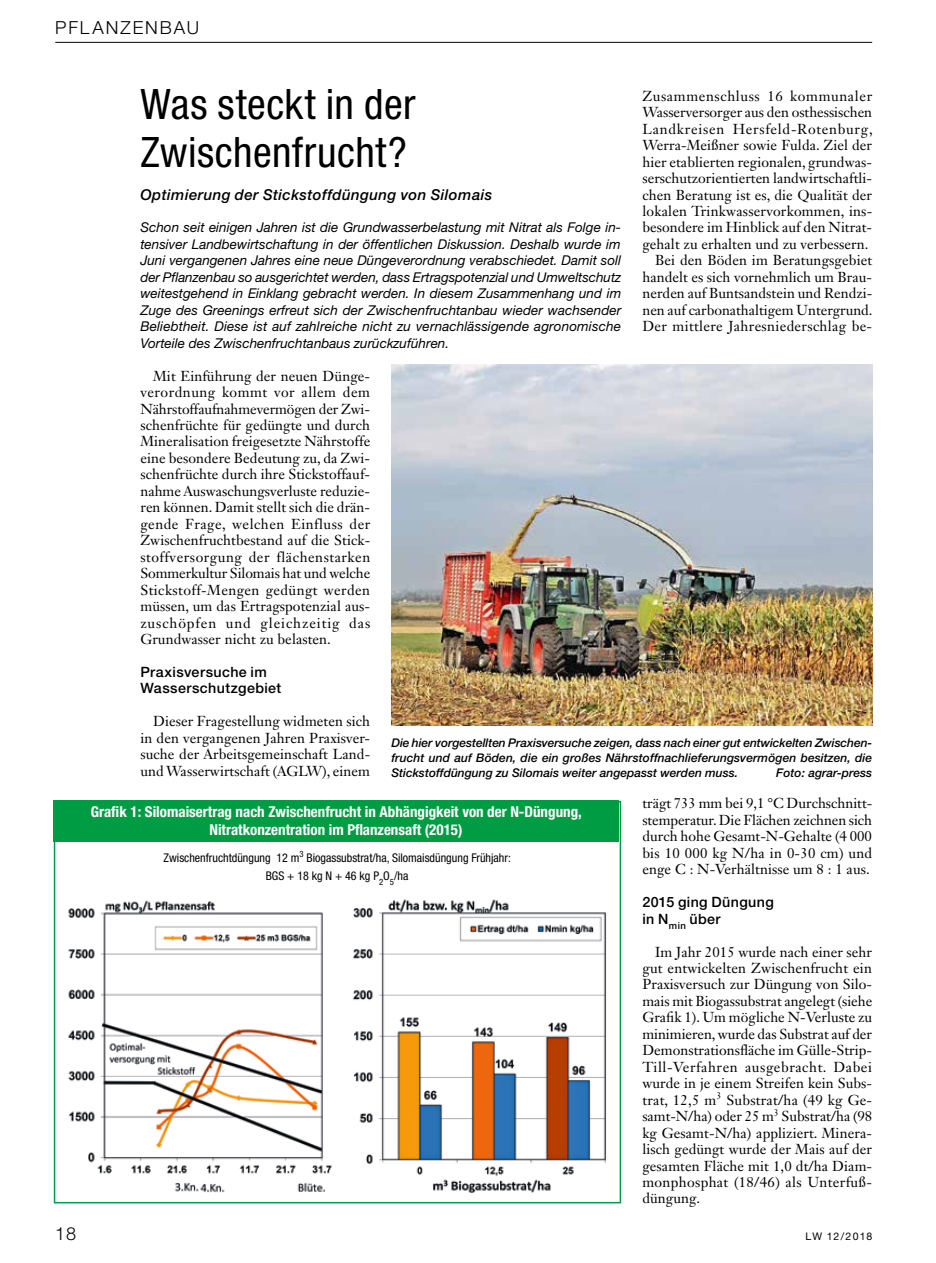
<style>
.page{position:relative;width:936px;height:1263px;background:#fff}
.page>*{position:absolute;margin:0;border:0;box-sizing:border-box;transform-origin:0 0}
.t1{font:condensed 42px/47.2px "Helvetica Neue LT Std";letter-spacing:.01em;color:#000}
.t2{font:300 18px "Helvetica Neue LT Std";letter-spacing:.105em;color:#000}
.t3{font:700 condensed 15px/18px "Helvetica Neue LT Std";color:#fff;text-align:center}
.t4{font:italic 500 15px "Helvetica Neue LT Std";letter-spacing:.03em;color:#000}
.t5{font:14.25px/16.5px "Janson Text LT Std";letter-spacing:.005em;color:#000;text-align:justify}
.t6{font:500 14.25px/16.5px "Helvetica Neue LT Std";letter-spacing:.03em;color:#000}
.t7{font:italic 13.5px/16.5px "Helvetica Neue LT Std";color:#000;text-align:justify}
.t8{font:italic 500 12px/15px "Helvetica Neue LT Std";color:#000;text-align:justify}
.t9{font:condensed 12px/17.7px "Helvetica Neue LT Std";color:#000;text-align:center}
.t10{font:10.5px "Helvetica Neue LT Std";letter-spacing:.09em;color:#000}
</style>
<div class="page">
<hr style="left:55px;top:42px;width:817px;height:1px;background:#000">
<img style="left:391px;top:364px;width:481px;height:361px">
<img style="left:68px;top:899px;width:539px;height:294px">
<div style="left:53px;top:800px;width:566px;height:42px;background:#009c43"></div>
<div style="left:54px;top:801px;width:567px;height:402px;border:2px solid #009c43"></div>
<p class="t2" style="left:55px;top:17px;width:145px">PFLANZENBAU</p>
<h1 class="t1" style="left:140px;top:81px;width:276px">Was steckt in der<br>Zwischenfrucht?</h1>
<p class="t4" style="left:140px;top:185px;width:353px">Optimierung der Stickstoffdüngung von Silomais</p>
<p class="t7" style="left:140px;top:219px;width:482px">Schon seit einigen Jahren ist die Grundwasserbelastung mit Nitrat als Folge in&shy;tensiver Landbewirtschaftung in der öffentlichen Diskussion. Deshalb wurde im Juni vergangenen Jahres eine neue Düngeverordnung verabschiedet. Damit soll der Pflanzenbau so ausgerichtet werden, dass Ertragspotenzial und Umweltschutz weitestgehend in Einklang gebracht werden. In diesem Zusammenhang und im Zuge des Greenings erfreut sich der Zwischenfruchtanbau wieder wachsender Beliebtheit. Diese ist auf zahlreiche nicht zu vernachlässigende agronomische Vorteile des Zwischenfruchtanbaus zurückzuführen.</p>
<p class="t5" style="left:642px;top:87px;width:232px;text-align:right">Zusammenschluss 16 kommunaler Wasserversorger aus den osthessischen Landkreisen Hersfeld-Rotenburg, Werra-Meißner sowie Fulda. Ziel der hier etablierten regionalen, grundwas&shy;serschutzorientierten landwirtschaftli&shy;chen Beratung ist es, die Qualität der lokalen Trinkwasservorkommen, ins&shy;besondere im Hinblick auf den Nitrat&shy;gehalt zu erhalten und zu verbessern.<br>Bei den Böden im Beratungsgebiet handelt es sich vornehmlich um Brau&shy;nerden auf Buntsandstein und Rendzi&shy;nen auf carbonathaltigem Untergrund.<br>Der mittlere Jahresniederschlag be-</p>
<p class="t5" style="left:140px;top:367px;width:231px;text-indent:13px">Mit Einführung der neuen Dünge&shy;verordnung kommt vor allem dem Nährstoffaufnahmevermögen der Zwi&shy;schenfrüchte für gedüngte und durch Mineralisation freigesetzte Nährstoffe eine besondere Bedeutung zu, da Zwi&shy;schenfrüchte durch ihre Stickstoffauf&shy;nahme Auswaschungsverluste reduzie&shy;ren können. Damit stellt sich die drän&shy;gende Frage, welchen Einfluss der Zwischenfruchtbestand auf die Stick&shy;stoffversorgung der flächenstarken Sommerkultur Silomais hat und welche Stickstoff-Mengen gedüngt werden müssen, um das Ertragspotenzial aus&shy;zuschöpfen und gleichzeitig das Grundwasser nicht zu belasten.</p>
<p class="t6" style="left:140px;top:663px;width:142px">Praxisversuche im<br>Wasserschutzgebiet</p>
<p class="t5" style="left:140px;top:713px;width:231px;text-indent:13px">Dieser Fragestellung widmeten sich in den vergangenen Jahren Praxisver&shy;suche der Arbeitsgemeinschaft Land&shy;und Wasserwirtschaft (AGLW), einem</p>
<p class="t8" style="left:391px;top:735px;width:482px">Die hier vorgestellten Praxisversuche zeigen, dass nach einer gut entwickelten Zwischen&shy;frucht und auf Böden, die ein großes Nährstoffnachlieferungsvermögen besitzen, die Stickstoffdüngung zu Silomais weiter angepasst werden muss.</p>
<p class="t8" style="left:776px;top:765px;width:97px">Foto: agrar-press</p>
<p class="t3" style="left:91px;top:803px;width:492px">Grafik 1: Silomaisertrag nach Zwischenfrucht in Abhängigkeit von der N-Düngung,<br>Nitratkonzentration im Pflanzensaft (2015)</p>
<p class="t9" style="left:163px;top:849px;width:349px">Zwischenfruchtdüngung 12 m<sup>3</sup> Biogassubstrat/ha, Silomaisdüngung Frühjahr:<br>BGS + 18 kg N + 46 kg P<sub>2</sub>O<sub>5</sub>/ha</p>
<p class="t5" style="left:642px;top:795px;width:231px">trägt 733 mm bei 9,1 °C Durchschnitt&shy;stemperatur. Die Flächen zeichnen sich durch hohe Gesamt-N-Gehalte (4 000 bis 10 000 kg N/ha in 0-30 cm) und enge C : N-Verhältnisse um 8 : 1 aus.</p>
<p class="t6" style="left:642px;top:894px;width:133px">2015 ging Düngung in N<sub>min</sub> über</p>
<p class="t5" style="left:642px;top:943px;width:231px;text-indent:13px">Im Jahr 2015 wurde nach einer sehr gut entwickelten Zwischenfrucht ein Praxisversuch zur Düngung von Silo&shy;mais mit Biogassubstrat angelegt (siehe Grafik 1). Um mögliche N-Verluste zu minimieren, wurde das Substrat auf der Demonstrationsfläche im Gülle-Strip-Till-Verfahren ausgebracht. Dabei wurde in je einem Streifen kein Subs&shy;trat, 12,5 m<sup>3</sup> Substrat/ha (49 kg Ge&shy;samt-N/ha) oder 25 m<sup>3</sup> Substrat/ha (98 kg Gesamt-N/ha) appliziert. Minera&shy;lisch gedüngt wurde der Mais auf der gesamten Fläche mit 1,0 dt/ha Diam&shy;monphosphat (18/46) als Unterfuß&shy;düngung.</p>
<p class="t2" style="left:55px;top:1222px;width:22px">18</p>
<p class="t10" style="left:805px;top:1230px;width:68px">LW 12/2018</p>
</div>
